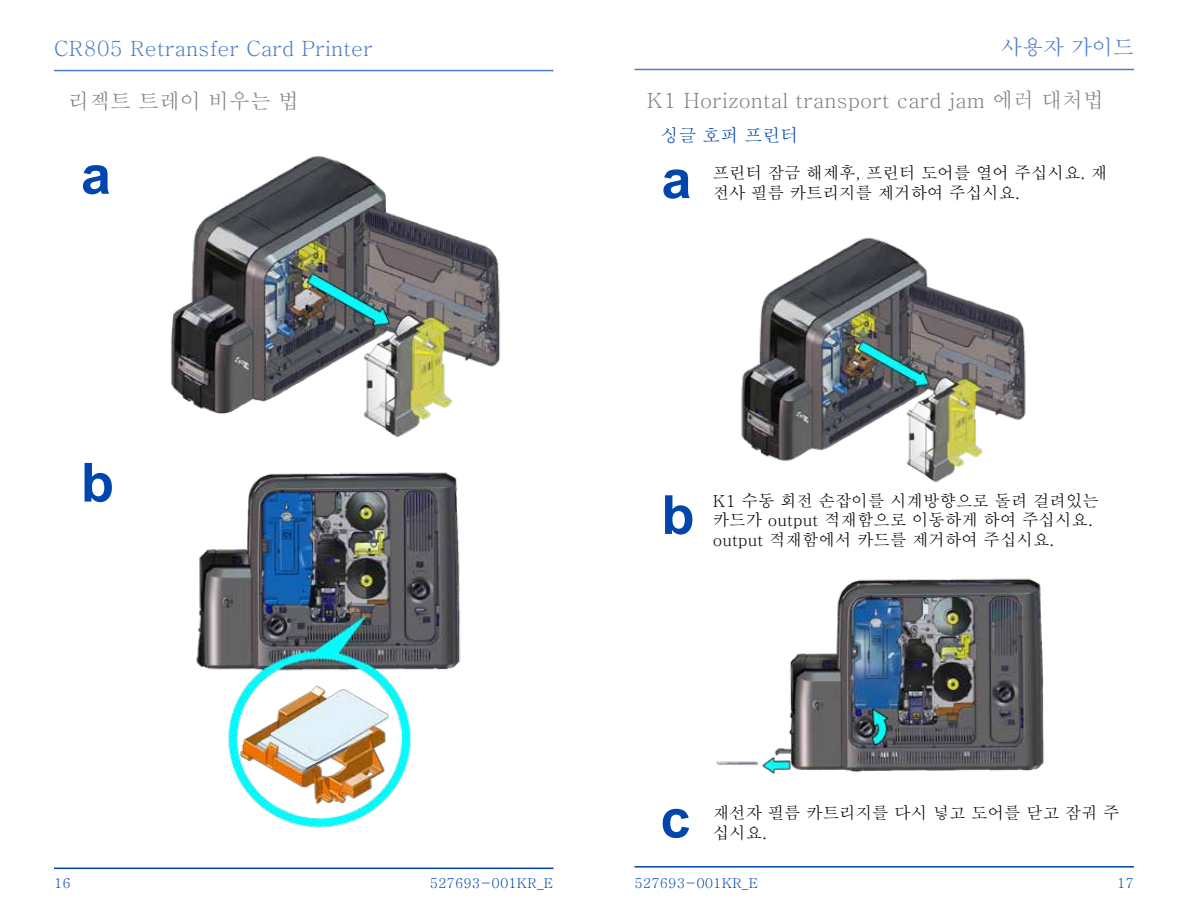
<style>
.page{position:relative;width:1188px;height:918px;background:#fff}
.page>*{position:absolute;margin:0;border:0;box-sizing:border-box;transform-origin:0 0}
.t1{font:700 54px "Arial";color:#0046ad}
.t2{font:500 21px "Adobe Myungjo Std";color:#808285}
.t3{font:500 21px "Adobe Myungjo Std";color:#4d7dc6}
.t4{font:500 18px "Adobe Myungjo Std";color:#0046ad}
.t5{font:500 16.5px/19.8px "Adobe Myungjo Std";color:#000}
.t6{font:500 13.5px "Adobe Myungjo Std";color:#0046ad}
</style>
<div class="page">
<hr style="left:54px;top:868px;width:500px;height:1px;background:#0046ad">
<hr style="left:634px;top:866px;width:500px;height:2px;background:#0046ad">
<img style="left:171px;top:156px;width:329px;height:281px">
<img style="left:196px;top:472px;width:265px;height:356px">
<img style="left:741px;top:237px;width:285px;height:246px">
<img style="left:716px;top:578px;width:328px;height:196px">
<hr style="left:54px;top:70px;width:500px;height:1px;background:#4d7dc6">
<hr style="left:634px;top:69px;width:500px;height:1px;background:#4d7dc6">
<p class="t3" style="left:54px;top:38px;width:321px">CR805 Retransfer Card Printer</p>
<p class="t3" style="left:1001px;top:37px;width:134px">사용자 가이드</p>
<p class="t2" style="left:68px;top:90px;width:232px">리젝트 트레이 비우는 법</p>
<p class="t2" style="left:647px;top:90px;width:459px">K1 Horizontal transport card jam 에러 대처법</p>
<h1 class="t1" style="left:81px;top:139px;width:32px">a</h1>
<p class="t4" style="left:660px;top:126px;width:139px">싱글 호퍼 프린터</p>
<h1 class="t1" style="left:662px;top:143px;width:32px">a</h1>
<p class="t5" style="left:713px;top:163px;width:396px">프린터 잠금 해제후, 프린터 도어를 열어 주십시요. 재 전사 필름 카트리지를 제거하여 주십시요.</p>
<h1 class="t1" style="left:81px;top:447px;width:34px">b</h1>
<h1 class="t1" style="left:662px;top:479px;width:34px">b</h1>
<p class="t5" style="left:713px;top:491px;width:388px">K1 수동 회전 손잡이를 시계방향으로 돌려 걸려있는 카드가 output 적재함으로 이동하게 하여 주십시요. output 적재함에서 카드를 제거하여 주십시요.</p>
<p class="t6" style="left:54px;top:876px;width:18px">16</p>
<p class="t6" style="left:430px;top:876px;width:125px">527693-001KR_E</p>
<h1 class="t1" style="left:660px;top:782px;width:32px">c</h1>
<p class="t5" style="left:713px;top:803px;width:408px">재선자 필름 카트리지를 다시 넣고 도어를 닫고 잠궈 주 십시요.</p>
<p class="t6" style="left:634px;top:876px;width:125px">527693-001KR_E</p>
<p class="t6" style="left:1117px;top:876px;width:18px">17</p>
</div>
